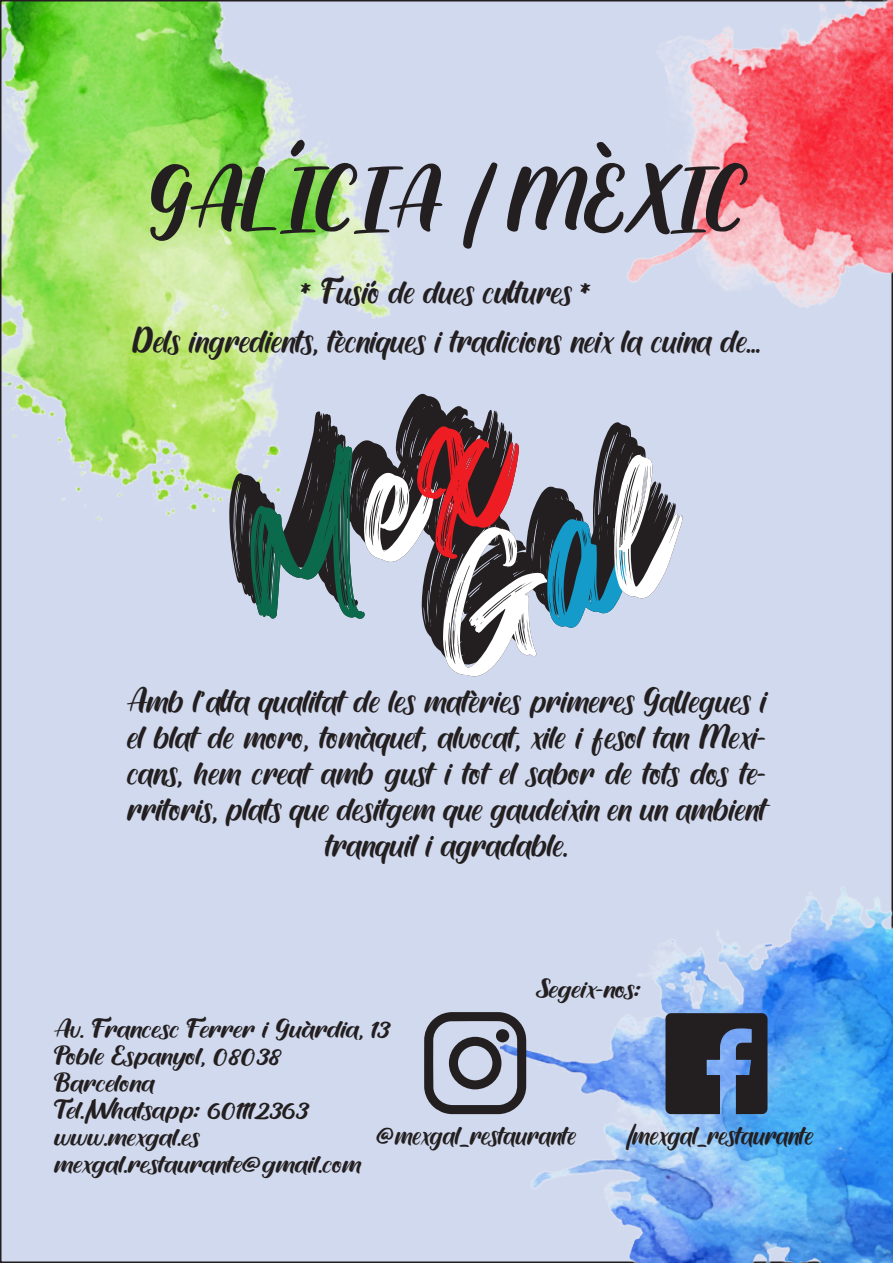
<style>
.page{position:relative;width:893px;height:1263px;background:#fff}
.page>*{position:absolute;margin:0;border:0;box-sizing:border-box;transform-origin:0 0}
.t1{font:78px "Cream Peach";color:#231f20}
.t2{font:30px/36px "Cream Peach";color:#231f20;text-align:center}
.t3{font:24px "Cream Peach";color:#231f20}
.t4{font:22.5px "Cream Peach";color:#231f20;scale:1.15 1}
</style>
<div class="page">
<div style="left:1px;top:1px;width:891px;height:1261px;background:#d1d9ee"></div>
<img style="left:3px;top:3px;width:391px;height:517px">
<img style="left:497px;top:880px;width:396px;height:383px">
<img style="left:512px;top:0;width:381px;height:531px">
<svg style="left:424px;top:1012px;width:102px;height:102px"></svg>
<div style="left:496px;top:1029px;width:13px;height:13px;background:#231f20;border-radius:50%"></div>
<svg style="left:665px;top:1013px;width:102px;height:101px;background:#333a4a"></svg>
<svg style="left:187px;top:408px;width:22px;height:112px"></svg>
<svg style="left:550px;top:428px;width:142px;height:21px"></svg>
<svg style="left:209px;top:401px;width:341px;height:119px"></svg>
<svg style="left:403px;top:449px;width:304px;height:82px"></svg>
<p class="t1" style="left:149px;top:157px;width:597px">GALÍCIA / MÈXIC</p>
<p class="t2" style="left:301px;top:277px;width:293px">* Fusió de dues cultures *</p>
<p class="t2" style="left:133px;top:326px;width:629px">Dels ingredients, tècniques i tradicions neix la cuina de...</p>
<p class="t2" style="left:127px;top:686px;width:640px">Amb l’alta qualitat de les matèries primeres Gallegues i el blat de moro, tomàquet, alvocat, xile i fesol tan Mexi&shy;cans, hem creat amb gust i tot el sabor de tots dos te&shy;rritoris, plats que desitgem que gaudeixin en un ambient tranquil i agradable.</p>
<p class="t4" style="left:538px;top:977px;width:91px">Segeix-nos:</p>
<p class="t4" style="left:54px;top:1016px;width:293px">Av. Francesc Ferrer i Guàrdia, 13</p>
<p class="t4" style="left:54px;top:1043px;width:199px">Poble Espanyol, 08038</p>
<p class="t4" style="left:54px;top:1070px;width:89px">Barcelona</p>
<p class="t4" style="left:54px;top:1097px;width:223px">Tel./Whatsapp: 601112363</p>
<p class="t4" style="left:54px;top:1124px;width:128px">www.mexgal.es</p>
<p class="t4" style="left:54px;top:1151px;width:269px">mexgal.restaurante@gmail.com</p>
<p class="t3" style="left:376px;top:1122px;width:201px">@mexgal_restaurante</p>
<p class="t3" style="left:626px;top:1122px;width:189px">/mexgal_restaurante</p>
</div>
